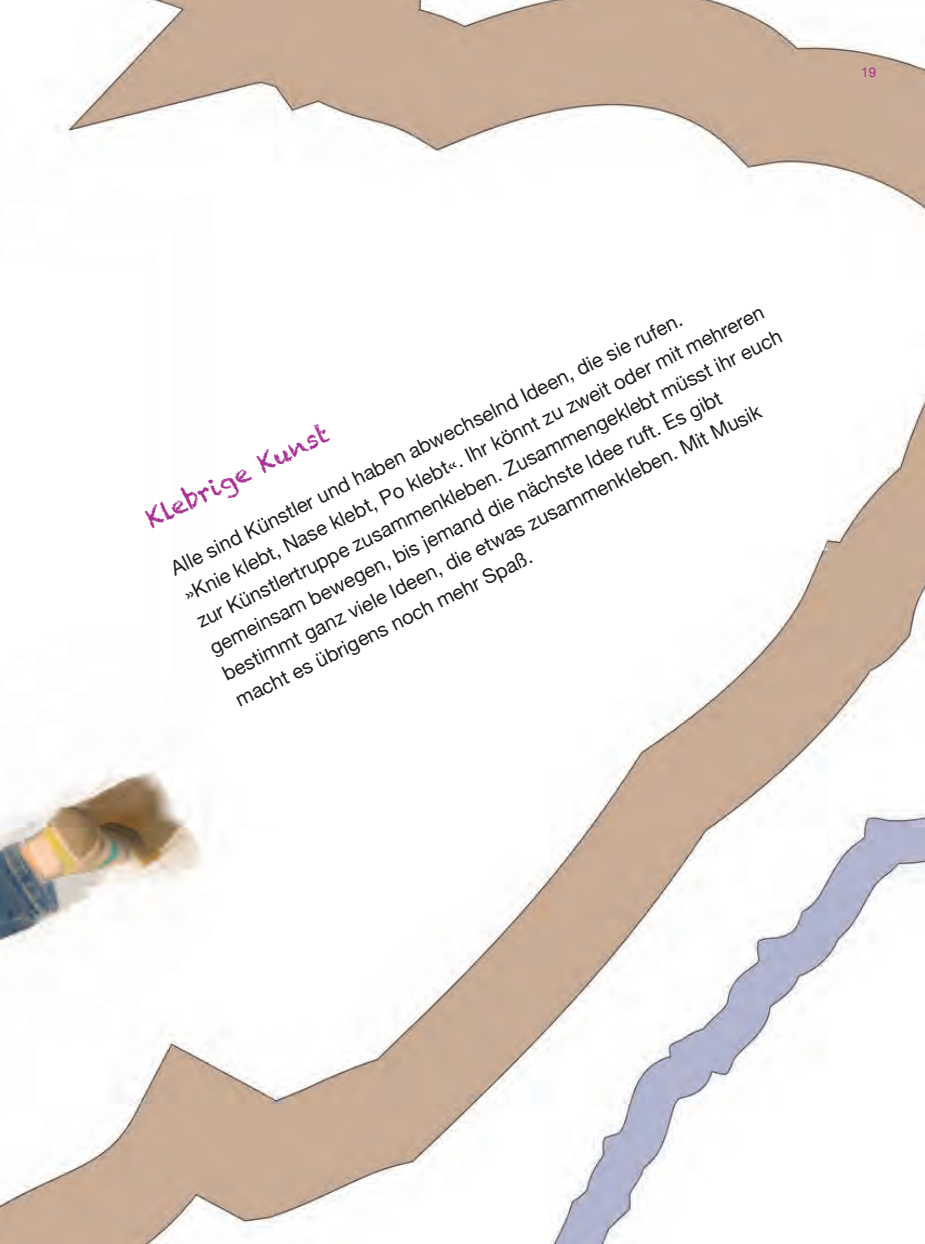
<style>
.page{position:relative;width:925px;height:1244px;background:#fff}
.page>*{position:absolute;margin:0;border:0;box-sizing:border-box;transform-origin:0 0}
.Helv_3_Absatzübersch{font:24.75px "Chalkduster";color:#a93193}
.Helv_Text_Flatter{font:20.25px/29.2px "Helvetica Neue";color:#231f20}
.Seite_Links{font:13.5px "Helvetica Neue";color:#a93193}
</style>
<div class="page">
<img style="left:0;top:0;width:925px;height:1244px">
<p class="Seite_Links" style="left:861px;top:64px;width:17px">19</p>
<p class="Helv_Text_Flatter" style="left:178px;top:581px;width:651px;rotate:-26deg">»Knie klebt, Nase klebt, Po klebt«. Ihr könnt zu zweit oder mit mehreren zur Künstlertruppe zusammenkleben. Zusammengeklebt müsst ihr euch gemeinsam bewegen, bis jemand die nächste Idee ruft. Es gibt</p>
<p class="Helv_Text_Flatter" style="left:165px;top:555px;width:569px;rotate:-26deg">Alle sind Künstler und haben abwechselnd Ideen, die sie rufen.</p>
<p class="Helv_Text_Flatter" style="left:217px;top:659px;width:599px;line-height:29.9px;rotate:-26deg">bestimmt ganz viele Ideen, die etwas zusammenkleben. Mit Musik macht es übrigens noch mehr Spaß.</p>
<p class="Helv_3_Absatzübersch" style="left:141px;top:507px;width:202px;rotate:-26deg">Klebrige Kunst</p>
</div>
